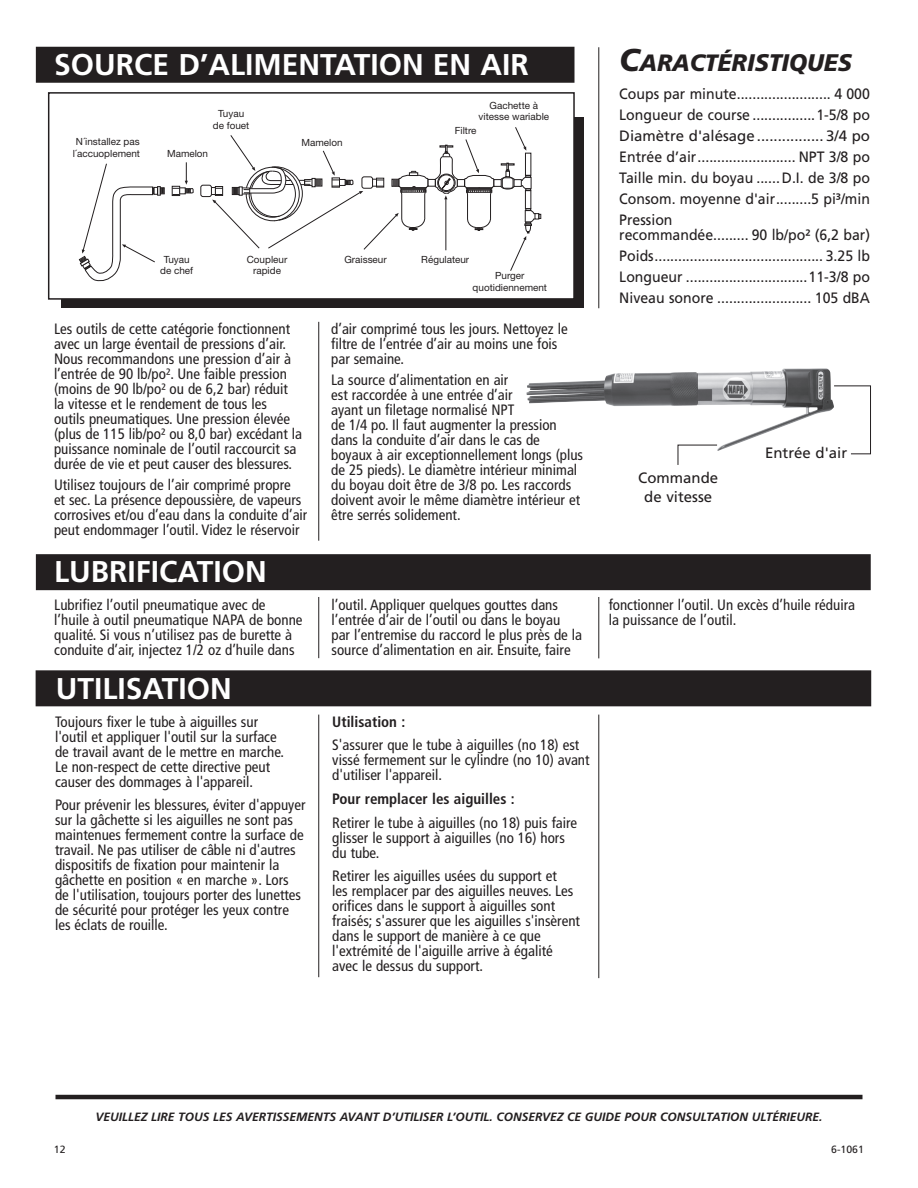
<style>
.page{position:relative;width:918px;height:1188px;background:#fff}
.page>*{position:absolute;margin:0;border:0;box-sizing:border-box;transform-origin:0 0}
.t1{font:700 30px "Frutiger LT Std";color:#fff}
.t2{font:italic 900 24px "Frutiger LT Std";color:#231f20;scale:.96 1}
.t3{font:condensed 15px/15px "Frutiger LT Std";color:#231f20}
.t4{font:15px/21px "Frutiger LT Std";color:#231f20;text-align:justify;scale:.94 1}
.t5{font:700 condensed 15px "Frutiger LT Std";color:#231f20}
.t6{font:15px/19.2px "Frutiger LT Std";color:#231f20;text-align:center}
.t7{font:italic 700 12px "Frutiger LT Std";color:#231f20}
.t8{font:10.5px "Frutiger LT Std";color:#231f20}
.t9{font:9.9px/11.9px "Helvetica Neue LT Std";color:#231f20;text-align:center}
.s1{font-size:31.5px}
.s2{font-size:23.7px}
</style>
<div class="page">
<hr style="left:56px;top:1095px;width:806px;height:4px;background:#231f20">
<hr style="left:318px;top:322px;width:1px;height:219px;background:#231f20">
<hr style="left:318px;top:597px;width:1px;height:61px;background:#231f20">
<hr style="left:598px;top:597px;width:1px;height:61px;background:#231f20">
<div style="left:37px;top:47px;width:537px;height:35px;background:#231f20"></div>
<div style="left:36px;top:47px;width:538px;height:36px;border:2px solid #231f20"></div>
<div style="left:37px;top:555px;width:833px;height:34px;background:#231f20"></div>
<div style="left:36px;top:554px;width:835px;height:36px;border:2px solid #231f20"></div>
<div style="left:36px;top:671px;width:834px;height:35px;background:#231f20"></div>
<div style="left:36px;top:670px;width:835px;height:36px;border:2px solid #231f20"></div>
<hr style="left:598px;top:715px;width:1px;height:263px;background:#231f20">
<hr style="left:318px;top:715px;width:1px;height:262px;background:#231f20">
<hr style="left:598px;top:47px;width:1px;height:261px;background:#231f20">
<div style="left:61px;top:118px;width:523px;height:190px;background:#231f20"></div>
<div style="left:49px;top:93px;width:525px;height:206px;background:#fff"></div>
<div style="left:48px;top:92px;width:527px;height:208px;border:2px solid #231f20"></div>
<div style="left:172px;top:186px;width:8px;height:10px;background:#292626"></div>
<svg style="left:172px;top:162px;width:22px;height:33px"></svg>
<div style="left:200px;top:185px;width:12px;height:12px;border:1px solid #231f20;border-radius:2px"></div>
<svg style="left:78px;top:163px;width:87px;height:119px"></svg>
<div style="left:457px;top:179px;width:8px;height:8px;background:#fff;border:1px solid #231f20"></div>
<svg style="left:212px;top:135px;width:246px;height:116px"></svg>
<svg style="left:464px;top:127px;width:77px;height:144px"></svg>
<svg style="left:677px;top:444px;width:41px;height:21px"></svg>
<svg style="left:833px;top:385px;width:38px;height:70px"></svg>
<img style="left:527px;top:368px;width:292px;height:20px">
<h1 class="t1" style="left:54px;top:47px;width:37px">SOURCE</h1>
<h1 class="t1" style="left:178px;top:47px;width:49px">D’ALIMENTATION</h1>
<h1 class="t1" style="left:433px;top:47px;width:65px">EN AIR</h1>
<p class="t9" style="left:213px;top:108px;width:38px">Tuyau de fouet</p>
<p class="t9" style="left:73px;top:136px;width:69px">N´installez pas l´accuoplement</p>
<p class="t9" style="left:301px;top:137px;width:43px">Mamelon</p>
<p class="t9" style="left:167px;top:148px;width:43px">Mamelon</p>
<p class="t9" style="left:479px;top:99px;width:72px">Gachette à vitesse wariable</p>
<p class="t9" style="left:455px;top:125px;width:23px">Filtre</p>
<p class="t9" style="left:160px;top:253px;width:35px">Tuyau de chef</p>
<p class="t9" style="left:247px;top:253px;width:42px">Coupleur</p>
<p class="t9" style="left:344px;top:253px;width:44px">Graisseur</p>
<p class="t9" style="left:421px;top:253px;width:50px">Régulateur</p>
<p class="t9" style="left:253px;top:265px;width:29px">rapide</p>
<p class="t9" style="left:473px;top:270px;width:76px">Purger quotidiennement</p>
<p class="t3" style="left:54px;top:322px;width:250px">Les outils de cette catégorie fonctionnent avec un large éventail de pressions d’air.<br>Nous recommandons une pression d’air à l’entrée de 90 lb/po². Une faible pression (moins de 90 lb/po² ou de 6,2 bar) réduit<br>la vitesse et le rendement de tous les<br>outils pneumatiques. Une pression élevée (plus de 115 lib/po² ou 8,0 bar) excédant la puissance nominale de l’outil raccourcit sa durée de vie et peut causer des blessures.</p>
<p class="t3" style="left:54px;top:478px;width:255px">Utilisez toujours de l’air comprimé propre<br>et sec. La présence depoussière, de vapeurs corrosives et/ou d’eau dans la conduite d’air peut endommager l’outil. Videz le réservoir</p>
<h1 class="t1" style="left:54px;top:554px;width:33px">LUBRIFICATION</h1>
<p class="t3" style="left:331px;top:322px;width:238px">d’air comprimé tous les jours. Nettoyez le filtre de l’entrée d’air au moins une fois par semaine.</p>
<p class="t3" style="left:331px;top:373px;width:253px">La source d’alimentation en air<br>est raccordée à une entrée d’air<br>ayant un filetage normalisé NPT<br>de 1/4 po. Il faut augmenter la pression dans la conduite d’air dans le cas de boyaux à air exceptionnellement longs (plus de 25 pieds). Le diamètre intérieur minimal du boyau doit être de 3/8 po. Les raccords doivent avoir le même diamètre intérieur et être serrés solidement.</p>
<h2 class="t2" style="left:619px;top:48px;width:244px"><span class="s1">C</span><span class="s2">ARACT</span>ÉRISTIQUES</h2>
<p class="t4" style="left:619px;top:83px;width:268px">Coups par minute........................ 4 000<br>Longueur de course ................1-5/8 po Diamètre d'alésage ................ 3/4 po Entrée d’air......................... NPT 3/8 po Taille min. du boyau ......D.I. de 3/8 po Consom. moyenne d'air.........5 pi³/min Pression</p>
<p class="t4" style="left:619px;top:224px;width:268px">recommandée......... 90 lb/po² (6,2 bar)<br>Poids........................................... 3.25 lb Longueur ...............................11-3/8 po Niveau sonore ........................ 105 dBA</p>
<p class="t6" style="left:638px;top:468px;width:82px">Commande de vitesse</p>
<p class="t6" style="left:765px;top:444px;width:84px">Entrée d'air</p>
<p class="t3" style="left:54px;top:597px;width:250px">Lubrifiez l’outil pneumatique avec de l’huile à outil pneumatique NAPA de bonne qualité. Si vous n’utilisez pas de burette à conduite d’air, injectez 1/2 oz d’huile dans</p>
<p class="t3" style="left:331px;top:597px;width:252px">l’outil. Appliquer quelques gouttes dans l’entrée d’air de l’outil ou dans le boyau par l’entremise du raccord le plus près de la source d’alimentation en air. Ensuite, faire</p>
<p class="t3" style="left:609px;top:597px;width:248px">fonctionner l’outil. Un excès d’huile réduira la puissance de l’outil.</p>
<h1 class="t1" style="left:56px;top:671px;width:38px">UTILISATION</h1>
<p class="t3" style="left:55px;top:714px;width:231px">Toujours fixer le tube à aiguilles sur l'outil et appliquer l'outil sur la surface de travail avant de le mettre en marche.<br>Le non-respect de cette directive peut causer des dommages à l'appareil.</p>
<p class="t3" style="left:55px;top:798px;width:252px">Pour prévenir les blessures, éviter d'appuyer sur la gâchette si les aiguilles ne sont pas maintenues fermement contre la surface de travail. Ne pas utiliser de câble ni d'autres dispositifs de fixation pour maintenir la gâchette en position « en marche ». Lors de l'utilisation, toujours porter des lunettes de sécurité pour protéger les yeux contre les éclats de rouille.</p>
<p class="t5" style="left:332px;top:713px;width:74px">Utilisation :</p>
<p class="t3" style="left:332px;top:738px;width:259px">S'assurer que le tube à aiguilles (no 18) est vissé fermement sur le cylindre (no 10) avant d'utiliser l'appareil.</p>
<p class="t5" style="left:332px;top:790px;width:184px">Pour remplacer les aiguilles :</p>
<p class="t3" style="left:332px;top:815px;width:246px">Retirer le tube à aiguilles (no 18) puis faire glisser le support à aiguilles (no 16) hors du tube.</p>
<p class="t3" style="left:332px;top:869px;width:249px">Retirer les aiguilles usées du support et<br>les remplacer par des aiguilles neuves. Les orifices dans le support à aiguilles sont fraisés; s'assurer que les aiguilles s'insèrent dans le support de manière à ce que l'extrémité de l'aiguille arrive à égalité avec le dessus du support.</p>
<p class="t7" style="left:96px;top:1110px;width:8px">VEUILLEZ</p>
<p class="t7" style="left:151px;top:1110px;width:7px">LIRE</p>
<p class="t7" style="left:178px;top:1110px;width:16px">TOUS</p>
<p class="t7" style="left:213px;top:1110px;width:8px">LES</p>
<p class="t7" style="left:236px;top:1110px;width:9px">AVER</p>
<p class="t7" style="left:266px;top:1110px;width:14px">TISSE</p>
<p class="t7" style="left:296px;top:1110px;width:54px">MENTS AVAN</p>
<p class="t7" style="left:373px;top:1110px;width:45px">T D’UTILISER</p>
<p class="t7" style="left:447px;top:1110px;width:58px">L’OUTIL. CONSERVEZ</p>
<p class="t7" style="left:567px;top:1110px;width:26px">CE GUIDE</p>
<p class="t7" style="left:625px;top:1110px;width:9px">POUR</p>
<p class="t7" style="left:660px;top:1110px;width:9px">CONSUL</p>
<p class="t7" style="left:706px;top:1110px;width:29px">TATION</p>
<p class="t7" style="left:752px;top:1110px;width:29px">UL TÉRIEURE</p>
<p class="t7" style="left:819px;top:1110px;width:5px">.</p>
<p class="t8" style="left:54px;top:1144px;width:13px">12</p>
<p class="t8" style="left:831px;top:1144px;width:34px">6-1061</p>
</div>
